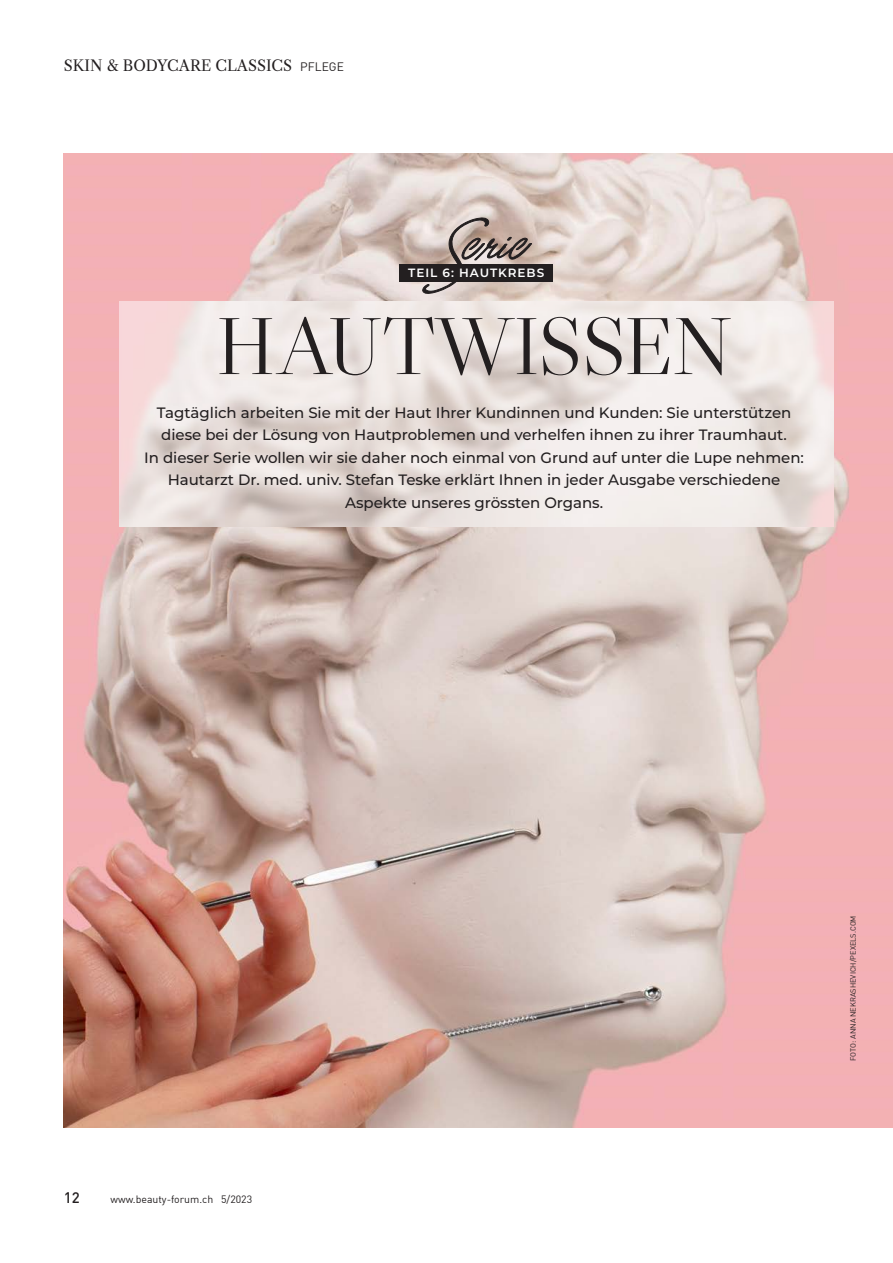
<style>
.page{position:relative;width:893px;height:1263px;background:#fff}
.page>*{position:absolute;margin:0;border:0;box-sizing:border-box;transform-origin:0 0}
._1_1_HD_BF_Caslon{font:81px "Libre Caslon Display";letter-spacing:-.01em;color:#231f20}
._1_2_VO_BF-DE{font:500 15px/22.5px "Montserrat";letter-spacing:-.005em;color:#231f20;text-align:center}
.t1{font:15px "Libre Caslon Text";color:#231f20}
.t2{font:500 15px "DIN Offc Pro";color:#231f20}
.Balken-Serie{font:600 12px "Montserrat";letter-spacing:.08em;color:#fff}
._9_2_Fußzeile{font:10.5px "DIN Offc Pro";color:#231f20}
._1_7_Credit-BF{font:7.5px "DIN Offc Pro";color:#231f20}
.s1{font-family:"DIN Offc Pro";font-size:12px}
</style>
<div class="page">
<img style="left:64px;top:154px;width:829px;height:974px">
<svg style="left:422px;top:217px;width:110px;height:77px;background:#b6a7a0"></svg>
<div style="left:399px;top:264px;width:154px;height:17px;background:#231f20"></div>
<svg style="left:119px;top:301px;width:714px;height:225px;background:#ebe2df"></svg>
<p class="t1" style="left:64px;top:57px;width:282px">SKIN &amp; BODYCARE CLASSICS <span class="s1">Pflege</span></p>
<p class="Balken-Serie" style="left:408px;top:264px;width:138px">TEIL 6: HAUTKREBS</p>
<p class="_1_1_HD_BF_Caslon" style="left:216px;top:296px;width:517px">HAUTWISSEN</p>
<p class="_1_2_VO_BF-DE" style="left:144px;top:401px;width:661px">Tagtäglich arbeiten Sie mit der Haut Ihrer Kundinnen und Kunden: Sie unterstützen diese bei der Lösung von Hautproblemen und verhelfen ihnen zu ihrer Traumhaut.<br>In dieser Serie wollen wir sie daher noch einmal von Grund auf unter die Lupe nehmen:<br>Hautarzt Dr. med. univ. Stefan Teske erklärt Ihnen in jeder Ausgabe verschiedene Aspekte unseres grössten Organs.</p>
<p class="t2" style="left:64px;top:1186px;width:17px">12</p>
<p class="_9_2_Fußzeile" style="left:111px;top:1191px;width:143px">www.beauty-forum.ch 5/2023</p>
<p class="_1_7_Credit-BF" style="left:847px;top:1061px;width:147px;rotate:-90deg">FOTO: ANNA NE KRASHEVICH/PEXELS.COM</p>
</div>
